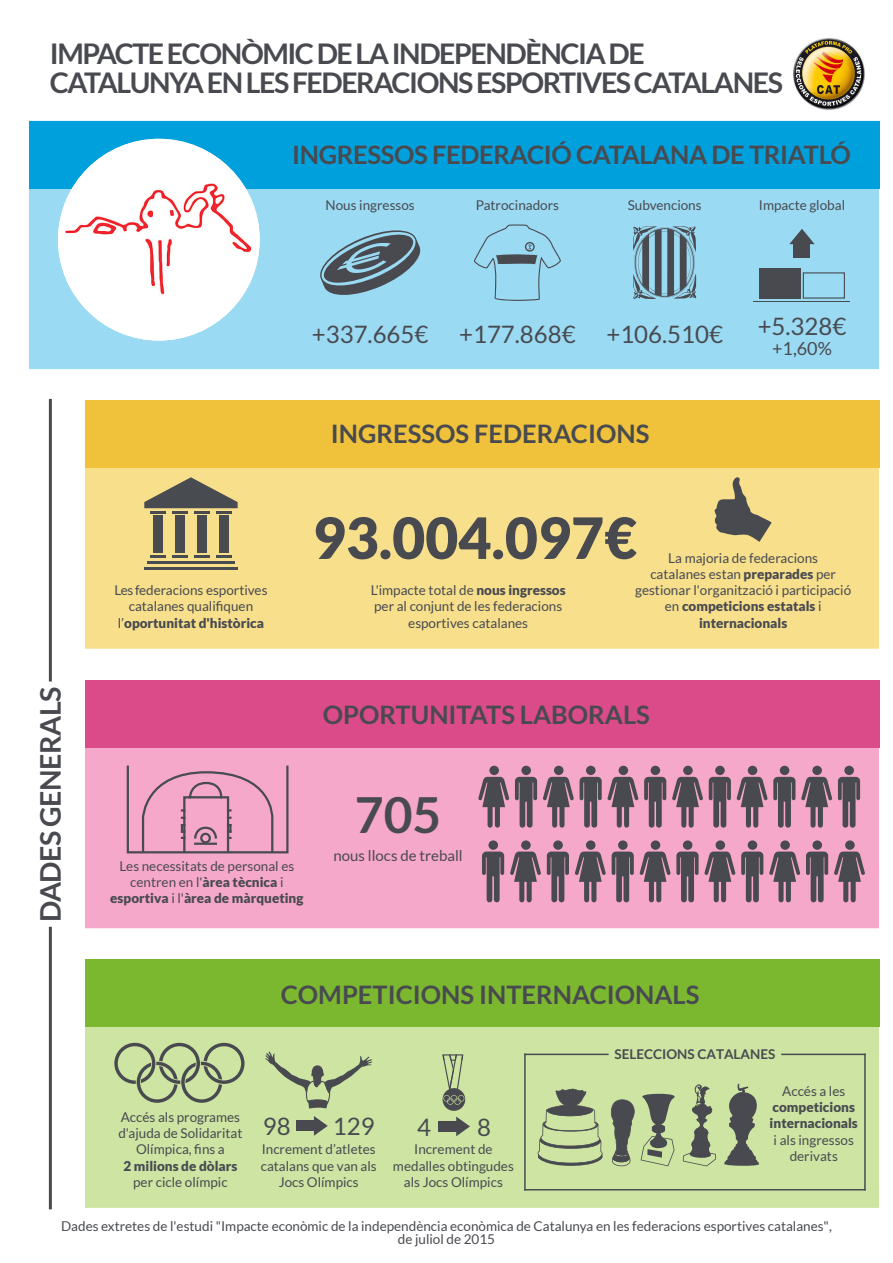
<style>
.page{position:relative;width:893px;height:1263px;background:#fff}
.page>*{position:absolute;margin:0;border:0;box-sizing:border-box;transform-origin:0 0}
.t1{font:900 57px "Lato";color:#484a50}
.t2{font:700 49.8px "Lato";color:#484a50}
.t3{font:700 28.5px/28.5px "Lato";letter-spacing:-.05em;color:#484a50}
.t4{font:700 28.5px "Lato";letter-spacing:-.02em;color:#484a50}
.t5{font:700 25.5px "Lato";color:#484a50}
.t6{font:24px "Lato";color:#484a50}
.t7{font:18px "Lato";color:#484a50}
.t8{font:15px "Lato";color:#484a50}
.t9{font:13.5px/16.2px "Lato";color:#484a50;text-align:center}
.t10{font:900 13.5px/16.2px "Lato";color:#484a50}
.t11{font:700 13.5px "Lato";color:#484a50}
.s1{font-weight:900}
</style>
<div class="page">
<div style="left:29px;top:121px;width:850px;height:248px;background:#9bdaf3"></div>
<div style="left:29px;top:121px;width:850px;height:67px;background:#00a0dc"></div>
<img style="left:58px;top:139px;width:202px;height:202px;border-radius:50%">
<svg style="left:320px;top:230px;width:101px;height:65px"></svg>
<svg style="left:474px;top:224px;width:87px;height:77px"></svg>
<svg style="left:633px;top:226px;width:64px;height:73px"></svg>
<hr style="left:754px;top:301px;width:96px;height:1px;background:#484a50">
<div style="left:759px;top:268px;width:41px;height:31px;background:#484a50"></div>
<svg style="left:803px;top:272px;width:42px;height:27px"></svg>
<div style="left:794px;top:240px;width:16px;height:18px;background:#484a50"></div>
<svg style="left:789px;top:229px;width:26px;height:15px"></svg>
<div style="left:85px;top:959px;width:794px;height:249px;background:#cee4a3"></div>
<svg style="left:641px;top:1094px;width:34px;height:72px"></svg>
<svg style="left:610px;top:1099px;width:25px;height:67px"></svg>
<svg style="left:538px;top:1088px;width:64px;height:78px"></svg>
<svg style="left:683px;top:1084px;width:33px;height:82px"></svg>
<svg style="left:724px;top:1084px;width:35px;height:82px"></svg>
<hr style="left:782px;top:1053px;width:83px;height:2px;background:#484b50">
<hr style="left:525px;top:1053px;width:83px;height:2px;background:#484b50">
<hr style="left:864px;top:1054px;width:2px;height:136px;background:#484b50">
<div style="left:85px;top:959px;width:794px;height:68px;background:#7cb82f"></div>
<hr style="left:524px;top:1054px;width:2px;height:136px;background:#484b50">
<div style="left:438px;top:1121px;width:23px;height:11px;background:#484a50"></div>
<svg style="left:442px;top:1054px;width:28px;height:82px"></svg>
<div style="left:296px;top:1120px;width:23px;height:11px;background:#484a50"></div>
<svg style="left:314px;top:1116px;width:14px;height:20px"></svg>
<svg style="left:265px;top:1051px;width:107px;height:57px"></svg>
<svg style="left:114px;top:1043px;width:131px;height:60px"></svg>
<hr style="left:525px;top:1189px;width:340px;height:1px;background:#484b50">
<img style="left:794px;top:39px;width:70px;height:70px">
<hr style="left:49px;top:400px;width:3px;height:280px;background:#484b50">
<hr style="left:49px;top:928px;width:3px;height:280px;background:#484b50">
<div style="left:85px;top:400px;width:794px;height:249px;background:#f7df8c"></div>
<div style="left:85px;top:400px;width:794px;height:68px;background:#f0c23b"></div>
<hr style="left:144px;top:567px;width:94px;height:3px;background:#484b50">
<hr style="left:147px;top:561px;width:88px;height:3px;background:#484b50">
<hr style="left:150px;top:555px;width:16px;height:3px;background:#484b50">
<hr style="left:150px;top:511px;width:16px;height:3px;background:#484b50">
<div style="left:154px;top:516px;width:9px;height:37px;background:#484b50"></div>
<hr style="left:172px;top:555px;width:16px;height:3px;background:#484b50">
<hr style="left:172px;top:511px;width:16px;height:3px;background:#484b50">
<div style="left:175px;top:516px;width:10px;height:37px;background:#484b50"></div>
<hr style="left:194px;top:555px;width:16px;height:3px;background:#484b50">
<hr style="left:194px;top:511px;width:16px;height:3px;background:#484b50">
<div style="left:197px;top:516px;width:9px;height:37px;background:#484b50"></div>
<hr style="left:216px;top:555px;width:16px;height:3px;background:#484b50">
<hr style="left:216px;top:511px;width:16px;height:3px;background:#484b50">
<div style="left:219px;top:516px;width:9px;height:37px;background:#484b50"></div>
<svg style="left:144px;top:477px;width:94px;height:31px"></svg>
<svg style="left:715px;top:477px;width:57px;height:65px"></svg>
<div style="left:85px;top:680px;width:794px;height:248px;background:#f6a8ca"></div>
<div style="left:85px;top:680px;width:794px;height:67px;background:#dc4b89"></div>
<div style="left:127px;top:765px;width:161px;height:88px;border:2px solid #484b50"></div>
<svg style="left:141px;top:771px;width:134px;height:83px"></svg>
<hr style="left:195px;top:842px;width:21px;height:3px;background:#484b50">
<svg style="left:515px;top:766px;width:22px;height:62px"></svg>
<svg style="left:478px;top:766px;width:31px;height:62px"></svg>
<svg style="left:644px;top:766px;width:22px;height:62px"></svg>
<svg style="left:543px;top:766px;width:95px;height:62px"></svg>
<svg style="left:709px;top:766px;width:22px;height:62px"></svg>
<svg style="left:672px;top:766px;width:31px;height:62px"></svg>
<svg style="left:773px;top:766px;width:22px;height:62px"></svg>
<svg style="left:737px;top:766px;width:30px;height:62px"></svg>
<svg style="left:838px;top:766px;width:22px;height:62px"></svg>
<svg style="left:801px;top:766px;width:31px;height:62px"></svg>
<svg style="left:482px;top:840px;width:22px;height:62px"></svg>
<svg style="left:547px;top:840px;width:22px;height:62px"></svg>
<svg style="left:510px;top:840px;width:31px;height:62px"></svg>
<svg style="left:612px;top:840px;width:22px;height:62px"></svg>
<svg style="left:575px;top:840px;width:31px;height:62px"></svg>
<svg style="left:640px;top:840px;width:30px;height:62px"></svg>
<svg style="left:741px;top:840px;width:22px;height:62px"></svg>
<svg style="left:676px;top:840px;width:59px;height:62px"></svg>
<svg style="left:806px;top:840px;width:22px;height:62px"></svg>
<svg style="left:769px;top:840px;width:31px;height:62px"></svg>
<svg style="left:834px;top:840px;width:31px;height:62px"></svg>
<h3 class="t3" style="left:50px;top:41px;width:735px">IMPACTEECONÒMICDELA INDEPENDÈNCIADE<br>CATALUNYAENLESFEDERACIONSESPORTIVESCATALANES</h3>
<h3 class="t5" style="left:292px;top:144px;width:560px">INGRESSOS FEDERACIÓ CATALANA DE TRIATLÓ</h3>
<p class="t9" style="left:326px;top:198px;width:91px">Nous ingressos</p>
<p class="t9" style="left:759px;top:198px;width:88px">Impacte global</p>
<p class="t9" style="left:476px;top:198px;width:85px">Patrocinadors</p>
<p class="t9" style="left:628px;top:198px;width:75px">Subvencions</p>
<h3 class="t4" style="left:38px;top:922px;width:237px;rotate:-90deg">DADES GENERALS</h3>
<p class="t9" style="left:114px;top:583px;width:155px">Les federacions esportives catalanes qualifiquen l’<span class="s1">oportunitat d'històrica</span></p>
<h3 class="t6" style="left:312px;top:323px;width:118px">+337.665€</h3>
<h3 class="t6" style="left:459px;top:323px;width:118px">+177.868€</h3>
<h3 class="t6" style="left:606px;top:323px;width:118px">+106.510€</h3>
<h3 class="t5" style="left:331px;top:423px;width:320px">INGRESSOS FEDERACIONS</h3>
<h3 class="t6" style="left:758px;top:315px;width:90px">+5.328€</h3>
<h3 class="t7" style="left:772px;top:341px;width:61px">+1,60%</h3>
<h1 class="t1" style="left:313px;top:513px;width:326px">93.004.097€</h1>
<p class="t9" style="left:635px;top:551px;width:218px">La majoria de federacions<br>catalanes estan <span class="s1">preparades</span> per gestionar l'organització i participació en <span class="s1">competicions estatals</span> i <span class="s1">internacionals</span></p>
<p class="t9" style="left:371px;top:583px;width:197px">L'impacte total de <span class="s1">nous ingressos </span>per al conjunt de les federacions esportives catalanes</p>
<h3 class="t5" style="left:323px;top:703px;width:329px">OPORTUNITATS LABORALS</h3>
<p class="t9" style="left:110px;top:858px;width:195px">Les necessitats de personal es centren en l'<span class="s1">àrea tècnica</span> i <span class="s1">esportiva</span> i l'<span class="s1">àrea de màrqueting</span></p>
<h2 class="t2" style="left:355px;top:793px;width:88px">705</h2>
<p class="t8" style="left:334px;top:848px;width:131px">nous llocs de treball</p>
<h3 class="t5" style="left:281px;top:983px;width:420px">COMPETICIONS INTERNACIONALS</h3>
<p class="t9" style="left:118px;top:1110px;width:125px">Accés als programes d'ajuda de Solidaritat<br>Olímpica, fins a</p>
<p class="t10" style="left:123px;top:1158px;width:115px">2 milions de dòlars</p>
<p class="t9" style="left:133px;top:1175px;width:96px">per cicle olímpic</p>
<h3 class="t6" style="left:263px;top:1116px;width:29px">98</h3>
<h3 class="t6" style="left:333px;top:1116px;width:43px">129</h3>
<p class="t9" style="left:261px;top:1142px;width:118px">Increment d’atletes catalans que van als<br>Jocs Olímpics</p>
<h3 class="t6" style="left:417px;top:1116px;width:15px">4</h3>
<h3 class="t6" style="left:477px;top:1116px;width:15px">8</h3>
<p class="t9" style="left:393px;top:1142px;width:122px">Increment de medalles obtingudes als Jocs Olímpics</p>
<p class="t11" style="left:614px;top:1048px;width:162px">SELECCIONS CATALANES</p>
<p class="t9" style="left:782px;top:1084px;width:65px">Accés a les</p>
<p class="t10" style="left:770px;top:1100px;width:90px">competicions internacionals</p>
<p class="t9" style="left:774px;top:1132px;width:82px">i als ingressos derivats</p>
<p class="t9" style="left:61px;top:1220px;width:772px;line-height:13.5px">Dades extretes de l'estudi "Impacte econòmic de la independència econòmica de Catalunya en les federacions esportives catalanes", de juliol de 2015</p>
</div>
